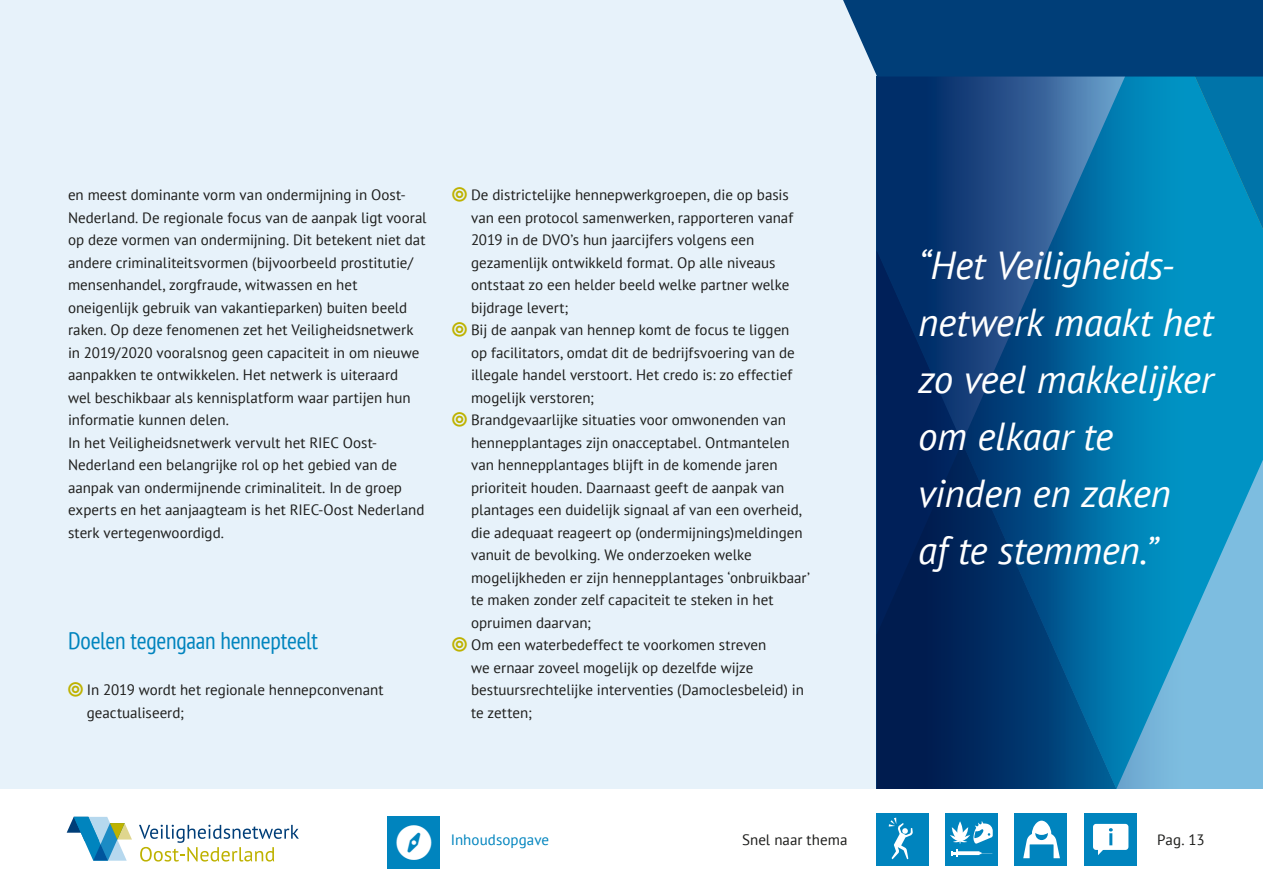
<style>
.page{position:relative;width:1263px;height:893px;background:#e7f2fa}
.page>*{position:absolute;margin:0;border:0;box-sizing:border-box;transform-origin:0 0}
.t1{font:italic 39px/57px "PT Sans";letter-spacing:-.01em;color:#fff}
.t2{font:condensed 24px "PT Sans";letter-spacing:-.01em;color:#0084be}
.t3{font:15px/22.5px "PT Sans";color:#1d1d1b}
.t4{font:15px "PT Sans";letter-spacing:.005em;color:#0084be}
</style>
<div class="page">
<svg style="left:877px;top:375px;width:386px;height:414px;background:#126194"></svg>
<div style="left:0;top:789px;width:1263px;height:104px;background:#fff"></div>
<div style="left:1084px;top:813px;width:52px;height:52px;background:#0084be"></div>
<div style="left:1015px;top:813px;width:52px;height:52px;background:#0084be"></div>
<div style="left:945px;top:813px;width:52px;height:52px;background:#0084be"></div>
<div style="left:876px;top:813px;width:52px;height:52px;background:#0084be"></div>
<svg style="left:889px;top:818px;width:24px;height:41px"></svg>
<div style="left:387px;top:817px;width:53px;height:52px;background:#0084be"></div>
<svg style="left:950px;top:821px;width:43px;height:36px"></svg>
<svg style="left:1093px;top:824px;width:35px;height:31px"></svg>
<svg style="left:1023px;top:821px;width:37px;height:37px"></svg>
<svg style="left:67px;top:817px;width:65px;height:44px"></svg>
<svg style="left:139px;top:825px;width:160px;height:36px"></svg>
<svg style="left:843px;top:0;width:420px;height:375px;background:#19669a"></svg>
<p class="t3" style="left:68px;top:183px;width:360px">en meest dominante vorm van ondermijning in Oost-Nederland. De regionale focus van de aanpak ligt vooral op deze vormen van ondermijning. Dit betekent niet dat andere criminaliteitsvormen (bijvoorbeeld prostitutie/ mensenhandel, zorgfraude, witwassen en het oneigenlijk gebruik van vakantieparken) buiten beeld raken. Op deze fenomenen zet het Veiligheidsnetwerk in 2019/2020 vooralsnog geen capaciteit in om nieuwe aanpakken te ontwikkelen. Het netwerk is uiteraard<br>wel beschikbaar als kennisplatform waar partijen hun informatie kunnen delen.<br>In het Veiligheidsnetwerk vervult het RIEC Oost-Nederland een belangrijke rol op het gebied van de aanpak van ondermijnende criminaliteit. In de groep experts en het aanjaagteam is het RIEC-Oost Nederland sterk vertegenwoordigd.</p>
<h2 class="t2" style="left:68px;top:625px;width:252px">Doelen tegengaan hennepteelt</h2>
<p class="t3" style="left:87px;top:678px;width:298px">In 2019 wordt het regionale hennepconvenant geactualiseerd;</p>
<p class="t3" style="left:471px;top:183px;width:340px">De districtelijke hennepwerkgroepen, die op basis van een protocol samenwerken, rapporteren vanaf 2019 in de DVO’s hun jaarcijfers volgens een gezamenlijk ontwikkeld format. Op alle niveaus ontstaat zo een helder beeld welke partner welke bijdrage levert;<br>Bij de aanpak van hennep komt de focus te liggen<br>op facilitators, omdat dit de bedrijfsvoering van de illegale handel verstoort. Het credo is: zo effectief mogelijk verstoren;<br>Brandgevaarlijke situaties voor omwonenden van hennepplantages zijn onacceptabel. Ontmantelen van hennepplantages blijft in de komende jaren prioriteit houden. Daarnaast geeft de aanpak van plantages een duidelijk signaal af van een overheid, die adequaat reageert op (ondermijnings)meldingen vanuit de bevolking. We onderzoeken welke mogelijkheden er zijn hennepplantages ‘onbruikbaar’ te maken zonder zelf capaciteit te steken in het opruimen daarvan;<br>Om een waterbedeffect te voorkomen streven<br>we ernaar zoveel mogelijk op dezelfde wijze bestuursrechtelijke interventies (Damoclesbeleid) in te zetten;</p>
<h1 class="t1" style="left:918px;top:236px;width:297px">“Het Veiligheids&shy;netwerk maakt het zo veel makkelijker om elkaar te vinden en zaken<br>af te stemmen.”</h1>
<p class="t4" style="left:451px;top:830px;width:100px">Inhoudsopgave</p>
<p class="t3" style="left:742px;top:828px;width:107px">Snel naar thema</p>
<p class="t3" style="left:1157px;top:828px;width:49px">Pag. 13</p>
</div>
